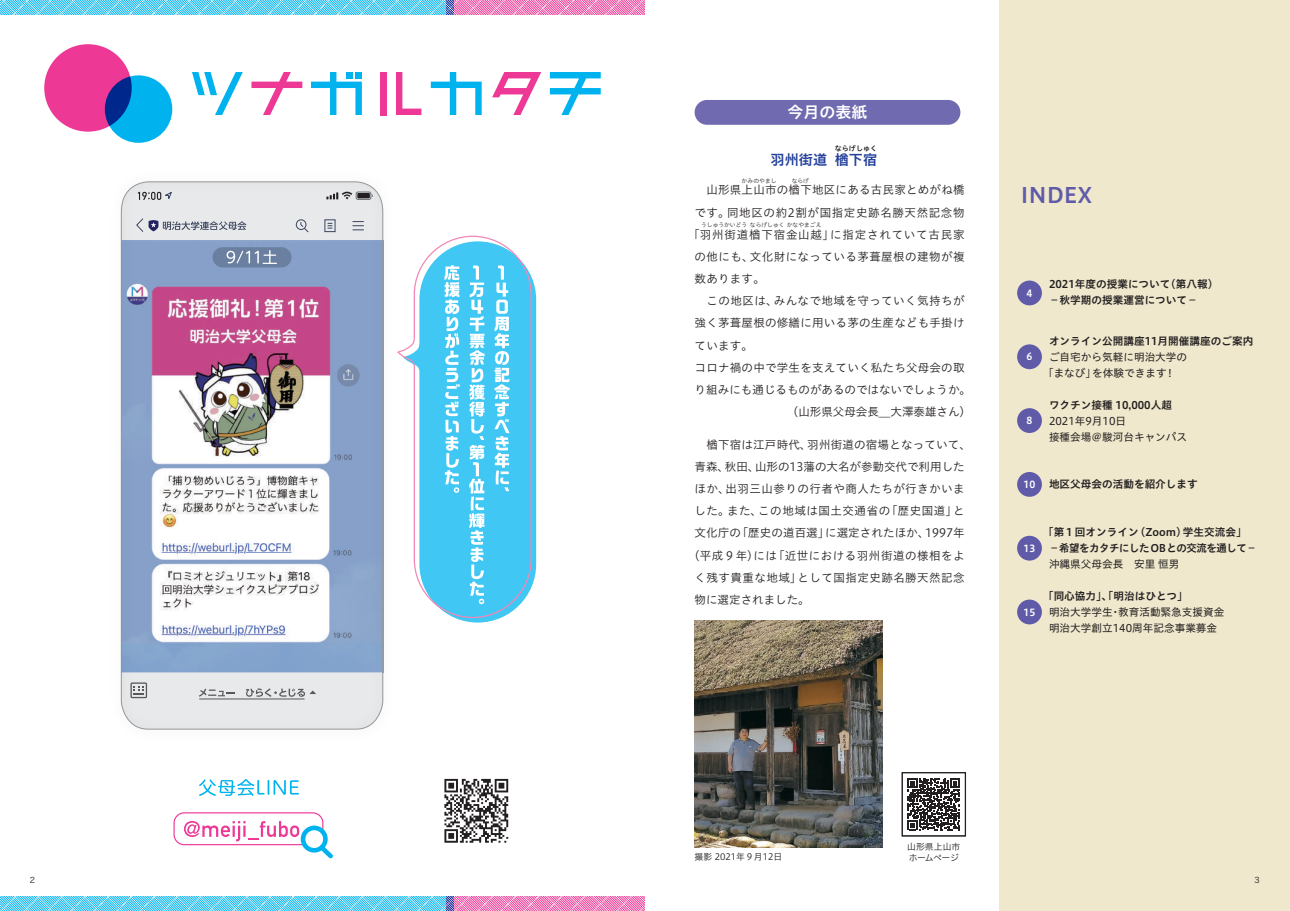
<style>
.page{position:relative;width:1290px;height:911px;background:#fff}
.page>*{position:absolute;margin:0;border:0;box-sizing:border-box;transform-origin:0 0}
.t1{font:21.25px "Hiragino UD Sans Std N W6";color:#5f5ba8}
.t2{font:16px "Hiragino UD Sans Std N W6";color:#fff}
.t3{font:14.12px "Hiragino UD Sans Std N W6";color:#223f99}
.t4{font:11.5px "Hiragino UD Sans Std N W3";letter-spacing:.02em;color:#231f20}
.t5{font:11.5px "Hiragino UD Sans Std N W3";letter-spacing:.04em;color:#231f20}
.t6{font:11.5px "Hiragino UD Sans Std N W3";color:#231f20}
.t7{font:11.5px "Hiragino UD Sans Std N W3";letter-spacing:.045em;color:#231f20}
.t8{font:11.5px/22.1px "Hiragino UD Sans Std N W3";letter-spacing:.055em;color:#231f20;text-align:center}
.t9{font:10.62px/16px "Hiragino UD Sans Std N W4";color:#231f20}
.t10{font:10.62px/16px "Hiragino UD Sans Std N W6";color:#231f20}
.t11{font:10.62px/16px "Hiragino UD Sans Std N W6";letter-spacing:-.02em;color:#231f20}
.t12{font:9.75px "Hiragino UD Sans Std N W6";color:#fff}
.t13{font:8.88px/10.6px "Hiragino UD Sans Std N W3";letter-spacing:-.02em;color:#231f20}
.t14{font:8.88px "Hiragino UD Sans Std N W3";color:#231f20}
.t15{font:8px "Hira Kaku Std N W3";color:#231f20}
.t16{font:7.12px "Hiragino UD Sans Std N W6";color:#231f20}
.t17{font:5.75px "Hiragino UD Sans Std N W3";color:#231f20}
</style>
<div class="page">
<div style="left:999px;top:0;width:291px;height:911px;background:#efe8cd"></div>
<img style="left:694px;top:620px;width:188px;height:227px">
<div style="left:1017px;top:280px;width:25px;height:25px;background:#5f5ba8;border-radius:50%"></div>
<div style="left:1017px;top:344px;width:25px;height:25px;background:#5f5ba8;border-radius:50%"></div>
<div style="left:1017px;top:408px;width:25px;height:25px;background:#5f5ba8;border-radius:50%"></div>
<div style="left:1017px;top:472px;width:25px;height:25px;background:#5f5ba8;border-radius:50%"></div>
<div style="left:1017px;top:536px;width:25px;height:24px;background:#5f5ba8;border-radius:50%"></div>
<div style="left:1017px;top:599px;width:25px;height:25px;background:#5f5ba8;border-radius:50%"></div>
<div style="left:694px;top:100px;width:266px;height:25px;background:#706ab0;border-radius:12px"></div>
<svg style="left:184px;top:821px;width:115px;height:20px"></svg>
<div style="left:173px;top:812px;width:150px;height:33px;border:1px solid #ed3896;border-radius:10px"></div>
<div style="left:303px;top:828px;width:22px;height:22px;background:#fff;border-radius:50%"></div>
<div style="left:301px;top:825px;width:27px;height:27px;border:5px solid #00b3ef;border-radius:50%"></div>
<svg style="left:315px;top:841px;width:18px;height:18px"></svg>
<svg style="left:199px;top:779px;width:100px;height:17px"></svg>
<svg style="left:0;top:896px;width:446px;height:15px;background:#6bd2f5"></svg>
<svg style="left:446px;top:896px;width:199px;height:15px;background:#ee8ac1"></svg>
<svg style="left:0;top:0;width:446px;height:14px;background:#6bd2f5"></svg>
<svg style="left:446px;top:0;width:199px;height:14px;background:#ee8ac1"></svg>
<svg style="left:121px;top:181px;width:262px;height:549px"></svg>
<div style="left:213px;top:247px;width:79px;height:20px;background:#6b80a0;border-radius:10px"></div>
<svg style="left:227px;top:250px;width:50px;height:14px"></svg>
<svg style="left:455px;top:278px;width:81px;height:344px;fill:#40c7f4"></svg>
<svg style="left:397px;top:235px;width:135px;height:383px"></svg>
<svg style="left:396px;top:72px;width:25px;height:43px"></svg>
<div style="left:380px;top:72px;width:6px;height:43px;background:#ed3896"></div>
<svg style="left:431px;top:72px;width:51px;height:43px"></svg>
<svg style="left:192px;top:72px;width:51px;height:43px"></svg>
<svg style="left:550px;top:72px;width:51px;height:43px"></svg>
<svg style="left:251px;top:72px;width:51px;height:43px"></svg>
<svg style="left:492px;top:72px;width:49px;height:43px"></svg>
<svg style="left:311px;top:72px;width:51px;height:43px"></svg>
<div style="left:44px;top:44px;width:88px;height:88px;background:#ed3896;border-radius:50%"></div>
<svg style="left:105px;top:75px;width:67px;height:68px;background:#0292d7"></svg>
<svg style="left:444px;top:779px;width:64px;height:63px"></svg>
<svg style="left:908px;top:778px;width:52px;height:52px"></svg>
<div style="left:902px;top:772px;width:64px;height:64px;border:1px solid #231f20"></div>
<h2 class="t2" style="left:788px;top:100px;width:81px">今月の表紙</h2>
<p class="t16" style="left:835px;top:142px;width:44px">ならげしゅく</p>
<p class="t3" style="left:770px;top:149px;width:108px">羽州街道 楢下宿</p>
<p class="t17" style="left:741px;top:176px;width:37px">かみのやまし</p>
<p class="t17" style="left:792px;top:176px;width:19px">ならげ</p>
<p class="t8" style="left:688px;top:200px;width:278px">です。同地区の約2割が国指定史跡名勝天然記念物「羽州街道楢下宿金山越」に指定されていて古民家</p>
<p class="t4" style="left:694px;top:181px;width:271px">　山形県上山市の楢下地区にある古民家とめがね橋</p>
<p class="t17" style="left:701px;top:220px;width:48px">うしゅうかいどう</p>
<p class="t17" style="left:750px;top:220px;width:73px">ならげしゅくかなやまごえ</p>
<p class="t5" style="left:694px;top:248px;width:271px">の他にも、文化財になっている茅葺屋根の建物が複</p>
<p class="t4" style="left:694px;top:270px;width:72px">数あります。</p>
<p class="t5" style="left:694px;top:292px;width:271px">　この地区は、みんなで地域を守っていく気持ちが</p>
<p class="t4" style="left:694px;top:314px;width:271px">強く茅葺屋根の修繕に用いる茅の生産なども手掛け</p>
<p class="t4" style="left:694px;top:336px;width:60px">ています。</p>
<p class="t4" style="left:694px;top:359px;width:271px">コロナ禍の中で学生を支えていく私たち父母会の取</p>
<p class="t6" style="left:694px;top:381px;width:278px">り組みにも通じるものがあるのではないでしょうか。</p>
<p class="t6" style="left:787px;top:403px;width:186px">（山形県父母会長＿大澤泰雄さん）</p>
<p class="t4" style="left:694px;top:436px;width:278px">　楢下宿は江戸時代、羽州街道の宿場となっていて、</p>
<p class="t6" style="left:694px;top:458px;width:272px">青森、秋田、山形の13藩の大名が参勤交代で利用した</p>
<p class="t5" style="left:694px;top:480px;width:272px">ほか、出羽三山参りの行者や商人たちが行きかいま</p>
<p class="t7" style="left:694px;top:502px;width:271px">した。また、この地域は国土交通省の「歴史国道」と</p>
<p class="t4" style="left:694px;top:524px;width:272px">文化庁の「歴史の道百選」に選定されたほか、1997年</p>
<p class="t7" style="left:688px;top:546px;width:278px">（平成９年）には「近世における羽州街道の様相をよ</p>
<p class="t5" style="left:694px;top:568px;width:272px">く残す貴重な地域」として国指定史跡名勝天然記念</p>
<p class="t6" style="left:694px;top:591px;width:117px">物に選定されました。</p>
<h1 class="t1" style="left:1020px;top:179px;width:73px">INDEX</h1>
<p class="t12" style="left:1026px;top:285px;width:7px">4</p>
<p class="t12" style="left:1026px;top:349px;width:7px">6</p>
<p class="t12" style="left:1026px;top:413px;width:7px">8</p>
<p class="t12" style="left:1023px;top:477px;width:13px">10</p>
<p class="t12" style="left:1023px;top:541px;width:13px">13</p>
<p class="t12" style="left:1023px;top:604px;width:13px">15</p>
<p class="t10" style="left:1049px;top:275px;width:171px">2021年度の授業について（第八報）－秋学期の授業運営について－</p>
<p class="t10" style="left:1049px;top:332px;width:206px">オンライン公開講座11月開催講座のご案内</p>
<p class="t9" style="left:1043px;top:348px;width:146px;text-indent:6px">ご自宅から気軽に明治大学の「まなび」を体験できます!</p>
<p class="t10" style="left:1049px;top:396px;width:124px">ワクチン接種 10,000人超</p>
<p class="t9" style="left:1049px;top:412px;width:140px">2021年9月10日　<br>接種会場＠駿河台キャンパス</p>
<p class="t10" style="left:1049px;top:476px;width:150px">地区父母会の活動を紹介します</p>
<p class="t11" style="left:1049px;top:523px;width:210px;text-indent:-6px">「第１回オンライン(Zoom)学生交流会」－希望をカタチにしたOBとの交流を通して－</p>
<p class="t9" style="left:1049px;top:555px;width:132px">沖縄県父母会長　安里 恒男</p>
<p class="t10" style="left:1043px;top:587px;width:146px">「同心協力」、「明治はひとつ」</p>
<p class="t9" style="left:1049px;top:603px;width:177px">明治大学学生・教育活動緊急支援資金明治大学創立140周年記念事業募金</p>
<p class="t14" style="left:694px;top:850px;width:89px">撮影 2021年９月12日</p>
<p class="t13" style="left:907px;top:841px;width:55px">山形県上山市ホームページ</p>
<p class="t15" style="left:30px;top:873px;width:7px">2</p>
<p class="t15" style="left:1254px;top:873px;width:7px">3</p>
</div>
